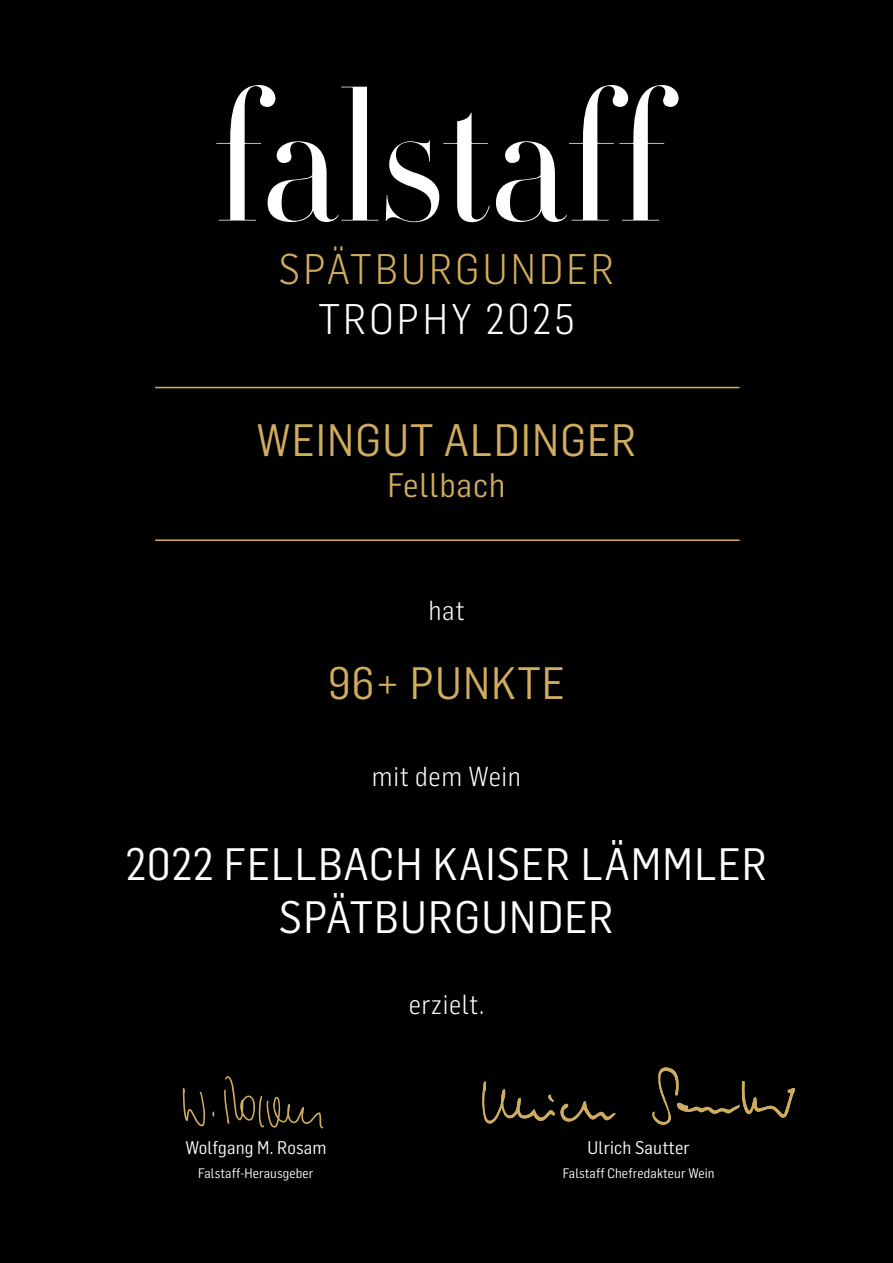
<style>
.page{position:relative;width:893px;height:1263px;background:#000}
.page>*{position:absolute;margin:0;border:0;box-sizing:border-box;transform-origin:0 0}
.t1{font:44.55px/53.6px "Flama Semicondensed";letter-spacing:.025em;color:#fff;text-align:center}
.t2{font:44.55px "Flama Semicondensed";letter-spacing:.025em;color:#d0ad5e}
.t3{font:300 42px "Flama Semicondensed";letter-spacing:.075em;color:#d0ad5e}
.t4{font:300 42px "Flama Semicondensed";letter-spacing:.075em;color:#fff}
.t5{font:33.45px "Flama Semicondensed";letter-spacing:.025em;color:#d0ad5e}
.t6{font:300 27px "Flama Semicondensed";letter-spacing:.025em;color:#fff}
.t7{font:18px "Flama Semicondensed";letter-spacing:.01em;color:#fff}
.t8{font:13.5px "Flama Semicondensed";letter-spacing:.01em;color:#fff}
</style>
<div class="page">
<svg style="left:216px;top:85px;width:463px;height:137px"></svg>
<hr style="left:155px;top:539px;width:584px;height:2px;background:#d0ad5e">
<hr style="left:155px;top:387px;width:584px;height:1px;background:#d0ad5e">
<svg style="left:183px;top:1088px;width:22px;height:38px"></svg>
<svg style="left:224px;top:1076px;width:99px;height:52px"></svg>
<svg style="left:482px;top:1067px;width:313px;height:58px"></svg>
<h2 class="t3" style="left:279px;top:242px;width:337px">SPÄTBURGUNDER</h2>
<h2 class="t4" style="left:318px;top:292px;width:258px">TROPHY 2025</h2>
<h1 class="t2" style="left:256px;top:412px;width:382px">WEINGUT ALDINGER</h1>
<h3 class="t5" style="left:387px;top:464px;width:120px">Fellbach</h3>
<h3 class="t6" style="left:428px;top:593px;width:38px">hat</h3>
<h1 class="t2" style="left:328px;top:655px;width:238px">96+ PUNKTE</h1>
<h3 class="t6" style="left:372px;top:759px;width:151px">mit dem Wein</h3>
<h1 class="t1" style="left:126px;top:835px;width:643px">2022 FELLBACH KAISER LÄMMLER<br>SPÄTBURGUNDER</h1>
<h3 class="t7" style="left:185px;top:1136px;width:143px">Wolfgang M. Rosam</h3>
<p class="t8" style="left:198px;top:1164px;width:117px">Falstaff-Herausgeber</p>
<h3 class="t6" style="left:409px;top:987px;width:77px">erzielt.</h3>
<h3 class="t7" style="left:588px;top:1136px;width:104px">Ulrich Sautter</h3>
<p class="t8" style="left:563px;top:1164px;width:153px">Falstaff Chefredakteur Wein</p>
</div>
